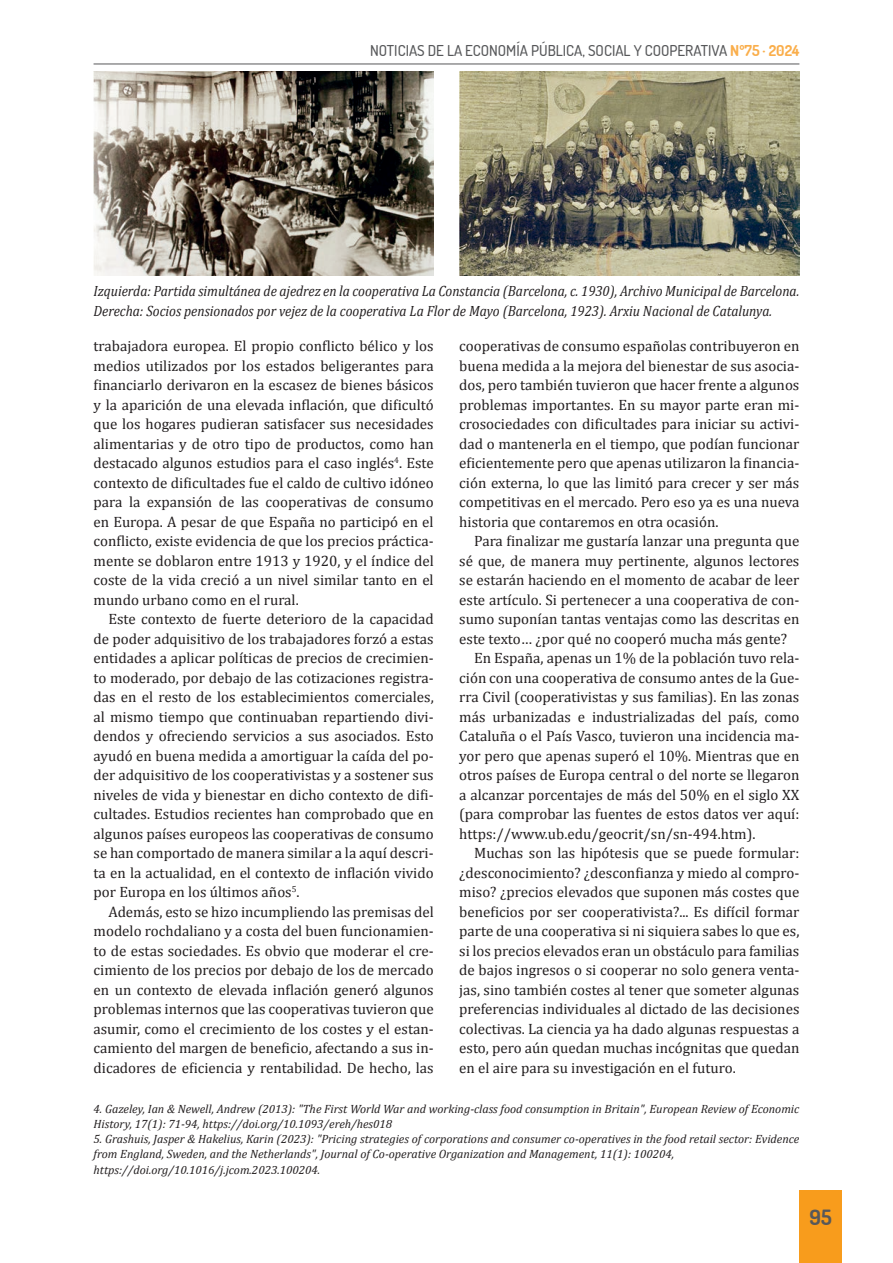
<style>
.page{position:relative;width:893px;height:1263px;background:#fff}
.page>*{position:absolute;margin:0;border:0;box-sizing:border-box;transform-origin:0 0}
.t1{font:700 21px "Dosis";color:#57585a}
.t2{font:15px/19.5px "Cambria";color:#231f20;text-align:justify}
.t3{font:500 15px "Dosis";color:#57585a}
.PIE_FOTO{font:italic 14.85px "Cambria";color:#231f20;scale:.91 1}
.t4{font:italic 12px/15px "Cambria";color:#231f20}
.s1{font-weight:700;color:#faae4b}
</style>
<div class="page">
<hr style="left:94px;top:64px;width:705px;height:1px;background:#57585a">
<div style="left:799px;top:1191px;width:43px;height:72px;background:#f89c1c"></div>
<img style="left:94px;top:72px;width:340px;height:204px">
<img style="left:459px;top:71px;width:340px;height:204px">
<p class="t3" style="left:370px;top:40px;width:431px">NOTICIAS DE LA ECONOMÍA PÚBLICA, SOCIAL Y COOPERATIVA <span class="s1">Nº75 · 2024</span></p>
<p class="PIE_FOTO" style="left:94px;top:280px;width:777px">Izquierda: Partida simultánea de ajedrez en la cooperativa La Constancia (Barcelona, c. 1930), Archivo Municipal de Barcelona.</p>
<p class="PIE_FOTO" style="left:94px;top:300px;width:747px">Derecha: Socios pensionados por vejez de la cooperativa La Flor de Mayo (Barcelona, 1923). Arxiu Nacional de Catalunya.</p>
<p class="t2" style="left:94px;top:336px;width:342px">trabajadora europea. El propio conflicto bélico y los medios utilizados por los estados beligerantes para financiarlo derivaron en la escasez de bienes básicos y la aparición de una elevada inflación, que dificultó que los hogares pudieran satisfacer sus necesidades alimentarias y de otro tipo de productos, como han destacado algunos estudios para el caso inglés<sup>4</sup>. Este contexto de dificultades fue el caldo de cultivo idóneo para la expansión de las cooperativas de consumo en Europa. A pesar de que España no participó en el conflicto, existe evidencia de que los precios práctica&shy;mente se doblaron entre 1913 y 1920, y el índice del coste de la vida creció a un nivel similar tanto en el mundo urbano como en el rural.</p>
<p class="t2" style="left:94px;top:609px;width:342px;text-indent:15px">Este contexto de fuerte deterioro de la capacidad de poder adquisitivo de los trabajadores forzó a estas entidades a aplicar políticas de precios de crecimien&shy;to moderado, por debajo de las cotizaciones registra&shy;das en el resto de los establecimientos comerciales, al mismo tiempo que continuaban repartiendo divi&shy;dendos y ofreciendo servicios a sus asociados. Esto ayudó en buena medida a amortiguar la caída del po&shy;der adquisitivo de los cooperativistas y a sostener sus niveles de vida y bienestar en dicho contexto de difi&shy;cultades. Estudios recientes han comprobado que en algunos países europeos las cooperativas de consumo se han comportado de manera similar a la aquí descri&shy;ta en la actualidad, en el contexto de inflación vivido por Europa en los últimos años<sup>5</sup>.</p>
<p class="t2" style="left:94px;top:902px;width:342px;text-indent:15px">Además, esto se hizo incumpliendo las premisas del modelo rochdaliano y a costa del buen funcionamien&shy;to de estas sociedades. Es obvio que moderar el cre&shy;cimiento de los precios por debajo de los de mercado en un contexto de elevada inflación generó algunos problemas internos que las cooperativas tuvieron que asumir, como el crecimiento de los costes y el estan&shy;camiento del margen de beneficio, afectando a sus in&shy;dicadores de eficiencia y rentabilidad. De hecho, las</p>
<p class="t2" style="left:459px;top:336px;width:342px">cooperativas de consumo españolas contribuyeron en buena medida a la mejora del bienestar de sus asocia&shy;dos, pero también tuvieron que hacer frente a algunos problemas importantes. En su mayor parte eran mi&shy;crosociedades con dificultades para iniciar su activi&shy;dad o mantenerla en el tiempo, que podían funcionar eficientemente pero que apenas utilizaron la financia&shy;ción externa, lo que las limitó para crecer y ser más competitivas en el mercado. Pero eso ya es una nueva historia que contaremos en otra ocasión.</p>
<p class="t2" style="left:459px;top:531px;width:342px;text-indent:15px">Para finalizar me gustaría lanzar una pregunta que sé que, de manera muy pertinente, algunos lectores se estarán haciendo en el momento de acabar de leer este artículo. Si pertenecer a una cooperativa de con&shy;sumo suponían tantas ventajas como las descritas en este texto… ¿por qué no cooperó mucha más gente?</p>
<p class="t2" style="left:459px;top:648px;width:342px;text-indent:15px">En España, apenas un 1% de la población tuvo rela&shy;ción con una cooperativa de consumo antes de la Gue&shy;rra Civil (cooperativistas y sus familias). En las zonas más urbanizadas e industrializadas del país, como Cataluña o el País Vasco, tuvieron una incidencia ma&shy;yor pero que apenas superó el 10%. Mientras que en otros países de Europa central o del norte se llegaron a alcanzar porcentajes de más del 50% en el siglo XX (para comprobar las fuentes de estos datos ver aquí: https://www.ub.edu/geocrit/sn/sn-494.htm).</p>
<p class="t2" style="left:459px;top:843px;width:342px;text-indent:15px">Muchas son las hipótesis que se puede formular: ¿desconocimiento? ¿desconfianza y miedo al compro&shy;miso? ¿precios elevados que suponen más costes que beneficios por ser cooperativista?... Es difícil formar parte de una cooperativa si ni siquiera sabes lo que es, si los precios elevados eran un obstáculo para familias de bajos ingresos o si cooperar no solo genera venta&shy;jas, sino también costes al tener que someter algunas preferencias individuales al dictado de las decisiones colectivas. La ciencia ya ha dado algunas respuestas a esto, pero aún quedan muchas incógnitas que quedan en el aire para su investigación en el futuro.</p>
<p class="t4" style="left:94px;top:1101px;width:707px">4. Gazeley, Ian &amp; Newell, Andrew (2013): "The First World War and working-class food consumption in Britain", European Review of Economic<br>History, 17(1): 71-94, https://doi.org/10.1093/ereh/hes018</p>
<p class="t4" style="left:94px;top:1131px;width:707px">5. Grashuis, Jasper &amp; Hakelius, Karin (2023): "Pricing strategies of corporations and consumer co-operatives in the food retail sector: Evidence from England, Sweden, and the Netherlands", Journal of Co-operative Organization and Management, 11(1): 100204,</p>
<p class="t4" style="left:94px;top:1161px;width:228px">https://doi.org/10.1016/j.jcom.2023.100204.</p>
<h1 class="t1" style="left:810px;top:1203px;width:24px">95</h1>
</div>
